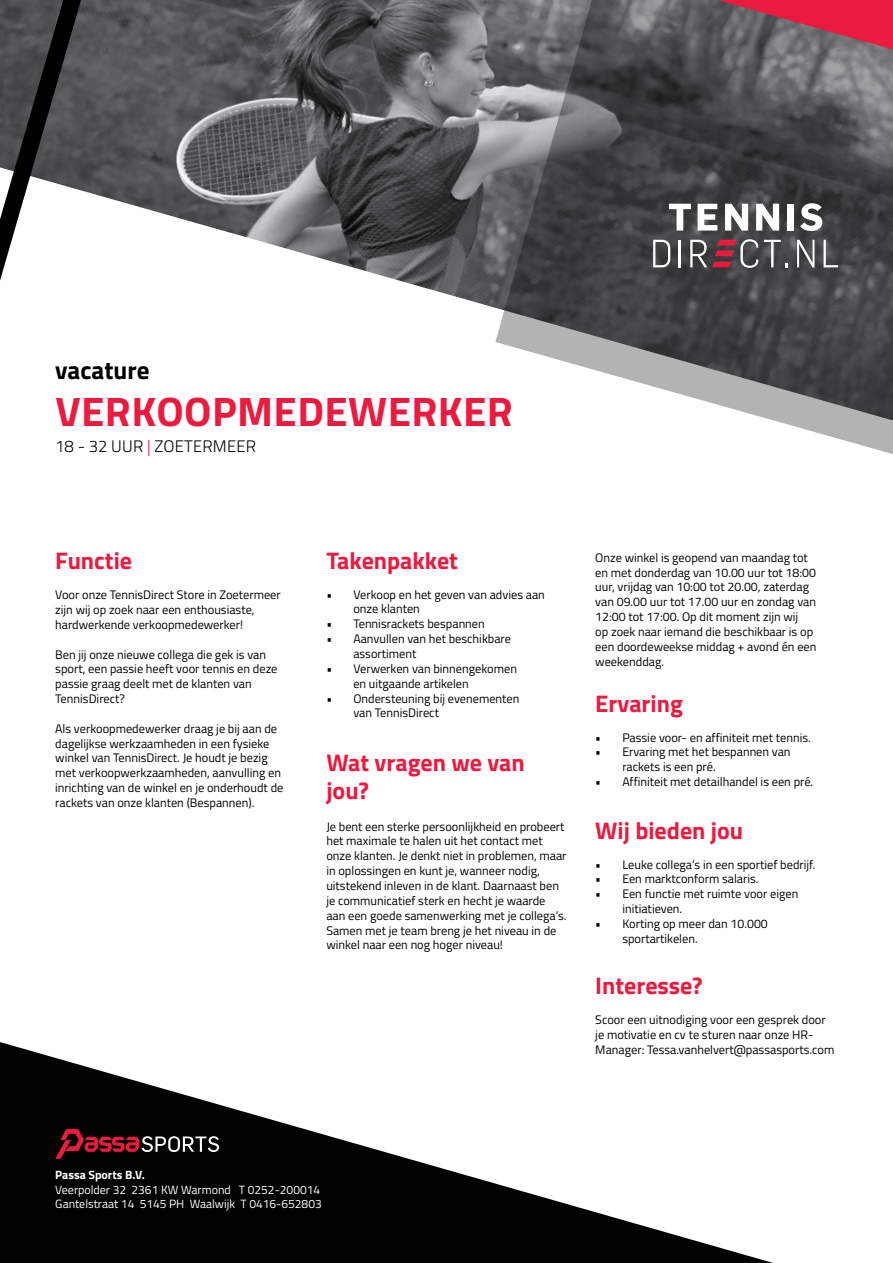
<style>
.page{position:relative;width:893px;height:1263px;background:#fff}
.page>*{position:absolute;margin:0;border:0;box-sizing:border-box;transform-origin:0 0}
.t1{font:700 41.1px "Titillium Web";letter-spacing:.01em;color:#ed1a3f}
.t2{font:700 25.05px "Titillium Web";color:#000}
.t3{font:700 24px/28.8px "Titillium Web";color:#ed193f}
.t4{font:300 16.65px "Titillium Web";letter-spacing:.01em;color:#000}
.t5{font:12.3px/14.9px "Titillium Web";color:#000}
.t6{font:12px/14.4px "Titillium Web";color:#fff}
.t7{font:700 12px "Titillium Web";color:#fff}
.s1{color:#ed1a3f}
</style>
<div class="page">
<img style="left:127px;top:0;width:368px;height:308px">
<svg style="left:0;top:1078px;width:773px;height:185px;fill:#000101"></svg>
<svg style="left:0;top:0;width:127px;height:1120px"></svg>
<svg style="left:495px;top:0;width:398px;height:454px;background:#6d6e6f"></svg>
<svg style="left:55px;top:1129px;width:164px;height:30px;background:#3f1b21"></svg>
<svg style="left:718px;top:0;width:175px;height:50px;background:#a94154"></svg>
<svg style="left:797px;top:240px;width:17px;height:27px"></svg>
<svg style="left:823px;top:240px;width:15px;height:27px"></svg>
<svg style="left:653px;top:240px;width:17px;height:27px"></svg>
<svg style="left:690px;top:239px;width:68px;height:29px;background:#76585e"></svg>
<svg style="left:764px;top:240px;width:24px;height:27px"></svg>
<hr style="left:679px;top:240px;width:2px;height:27px;background:#fff">
<svg style="left:669px;top:204px;width:22px;height:27px"></svg>
<svg style="left:698px;top:204px;width:19px;height:27px"></svg>
<svg style="left:725px;top:204px;width:23px;height:27px"></svg>
<svg style="left:756px;top:204px;width:23px;height:27px"></svg>
<div style="left:787px;top:204px;width:7px;height:27px;background:#fff"></div>
<svg style="left:800px;top:203px;width:22px;height:28px"></svg>
<h2 class="t2" style="left:55px;top:351px;width:96px">vacature</h2>
<h1 class="t1" style="left:55px;top:380px;width:459px">VERKOOPMEDEWERKER</h1>
<h3 class="t4" style="left:55px;top:434px;width:202px">18 - 32 UUR <span class="s1">|</span> ZOETERMEER</h3>
<h3 class="t3" style="left:55px;top:545px;width:78px">Functie</h3>
<p class="t5" style="left:55px;top:587px;width:227px">Voor onze TennisDirect Store in Zoetermeer zijn wij op zoek naar een enthousiaste, hardwerkende verkoopmedewerker!</p>
<p class="t5" style="left:55px;top:646px;width:224px">Ben jij onze nieuwe collega die gek is van sport, een passie heeft voor tennis en deze passie graag deelt met de klanten van TennisDirect?</p>
<p class="t5" style="left:55px;top:720px;width:230px">Als verkoopmedewerker draag je bij aan de dagelijkse werkzaamheden in een fysieke winkel van TennisDirect. Je houdt je bezig met verkoopwerkzaamheden, aanvulling en inrichting van de winkel en je onderhoudt de rackets van onze klanten (Bespannen).</p>
<h3 class="t3" style="left:326px;top:545px;width:133px">Takenpakket</h3>
<p class="t5" style="left:353px;top:586px;width:193px;text-indent:-27px">• Verkoop en het geven van advies aan onze klanten</p>
<p class="t5" style="left:326px;top:616px;width:160px">• Tennisrackets bespannen</p>
<p class="t5" style="left:353px;top:631px;width:159px;text-indent:-27px">• Aanvullen van het beschikbare assortiment</p>
<p class="t5" style="left:353px;top:660px;width:165px;text-indent:-27px">• Verwerken van binnengekomen en uitgaande artikelen</p>
<p class="t5" style="left:353px;top:690px;width:168px;text-indent:-27px">• Ondersteuning bij evenementen van TennisDirect</p>
<h3 class="t3" style="left:326px;top:746px;width:200px">Wat vragen we van jou?</h3>
<p class="t5" style="left:326px;top:818px;width:242px">Je bent een sterke persoonlijkheid en probeert het maximale te halen uit het contact met onze klanten. Je denkt niet in problemen, maar in oplossingen en kunt je, wanneer nodig, uitstekend inleven in de klant. Daarnaast ben je communicatief sterk en hecht je waarde aan een goede samenwerking met je collega’s.<br>Samen met je team breng je het niveau in de winkel naar een nog hoger niveau!</p>
<p class="t5" style="left:595px;top:549px;width:223px">Onze winkel is geopend van maandag tot en met donderdag van 10.00 uur tot 18:00 uur, vrijdag van 10:00 tot 20.00, zaterdag van 09.00 uur tot 17.00 uur en zondag van 12:00 tot 17:00. Op dit moment zijn wij<br>op zoek naar iemand die beschikbaar is op een doordeweekse middag + avond én een weekenddag.</p>
<h3 class="t3" style="left:595px;top:688px;width:89px">Ervaring</h3>
<p class="t5" style="left:595px;top:729px;width:217px">• Passie voor- en affiniteit met tennis.</p>
<p class="t5" style="left:622px;top:744px;width:170px;text-indent:-27px">• Ervaring met het bespannen van rackets is een pré.</p>
<p class="t5" style="left:595px;top:774px;width:219px">• Affiniteit met detailhandel is een pré.</p>
<h3 class="t3" style="left:595px;top:815px;width:149px">Wij bieden jou</h3>
<p class="t5" style="left:595px;top:856px;width:222px">• Leuke collega’s in een sportief bedrijf.</p>
<p class="t5" style="left:595px;top:871px;width:165px">• Een marktconform salaris.</p>
<p class="t5" style="left:622px;top:886px;width:178px;text-indent:-27px">• Een functie met ruimte voor eigen initiatieven.</p>
<p class="t5" style="left:622px;top:915px;width:147px;text-indent:-27px">• Korting op meer dan 10.000 sportartikelen.</p>
<h3 class="t3" style="left:595px;top:970px;width:109px">Interesse?</h3>
<p class="t5" style="left:595px;top:1012px;width:241px">Scoor een uitnodiging voor een gesprek door je motivatie en cv te sturen naar onze HR-<br>Manager: Tessa.vanhelvert@passasports.com</p>
<p class="t7" style="left:55px;top:1166px;width:91px">Passa Sports B.V.</p>
<p class="t6" style="left:55px;top:1181px;width:268px">Veerpolder 32 2361 KW Warmond T 0252-200014<br>Gantelstraat 14 5145 PH Waalwijk T 0416-652803</p>
</div>
